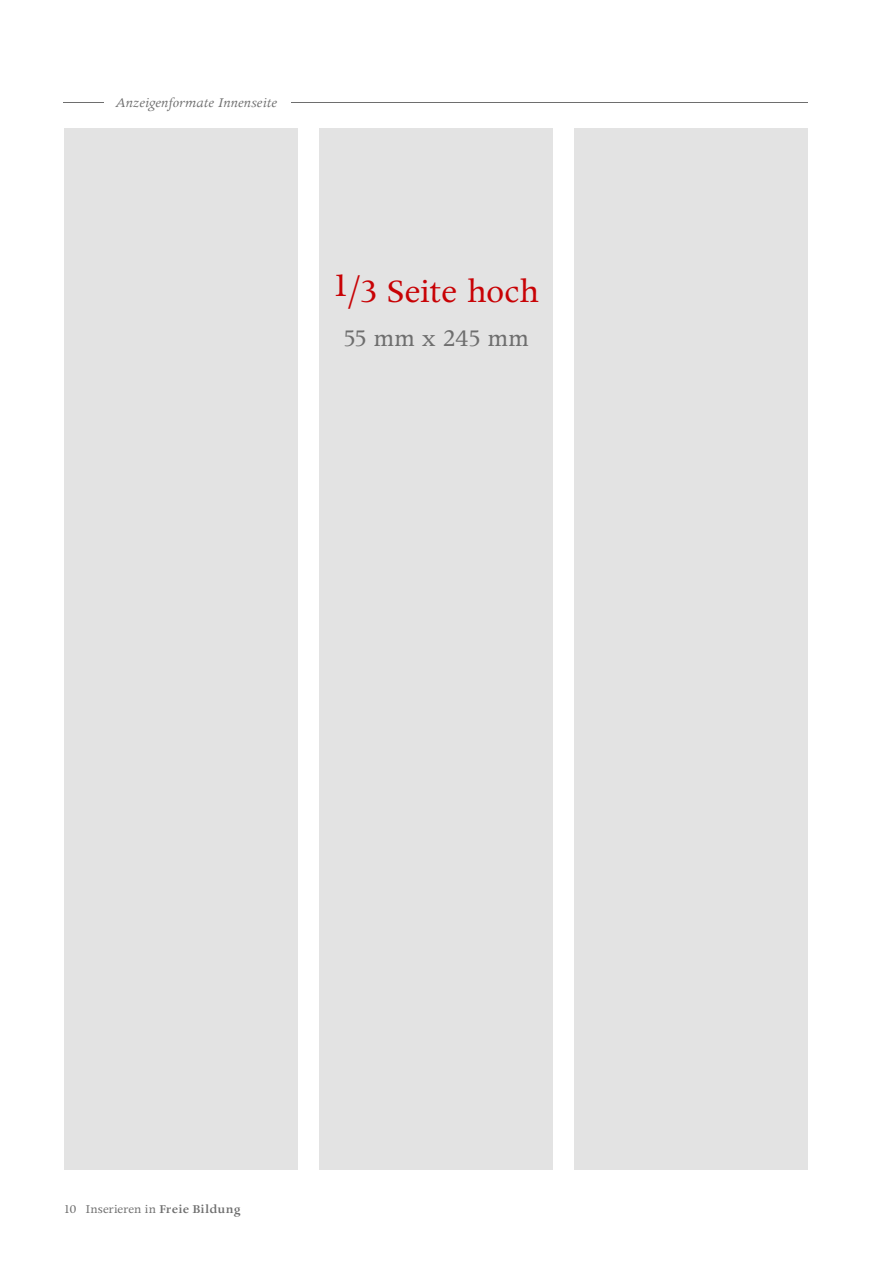
<style>
.page{position:relative;width:893px;height:1263px;background:#fff}
.page>*{position:absolute;margin:0;border:0;box-sizing:border-box;transform-origin:0 0}
.t1{font:36.75px "Apollo MT Std";letter-spacing:-.01em;color:#c80205}
.t2{font:27px "Apollo MT Std";letter-spacing:-.005em;color:#6e6e6e}
.t3{font:italic 15px "Apollo MT Std";letter-spacing:.005em;color:#6e6e6e}
.t4{font:13.5px "Apollo MT Std";color:#6e6e6e}
.s1{font-weight:600}
</style>
<div class="page">
<hr style="left:64px;top:102px;width:744px;height:1px;background:#6e6e6e">
<div style="left:105px;top:90px;width:186px;height:27px;background:#fff"></div>
<div style="left:64px;top:129px;width:234px;height:1041px;background:#e3e3e3"></div>
<div style="left:319px;top:129px;width:234px;height:1041px;background:#e3e3e3"></div>
<div style="left:574px;top:129px;width:234px;height:1041px;background:#e3e3e3"></div>
<p class="t3" style="left:115px;top:95px;width:163px">Anzeigenformate Innenseite</p>
<h1 class="t1" style="left:332px;top:272px;width:209px">1/3 Seite hoch</h1>
<h2 class="t2" style="left:343px;top:323px;width:187px">55 mm x 245 mm</h2>
<p class="t4" style="left:64px;top:1202px;width:179px">10 Inserieren in <span class="s1">Freie Bildung</span></p>
</div>
